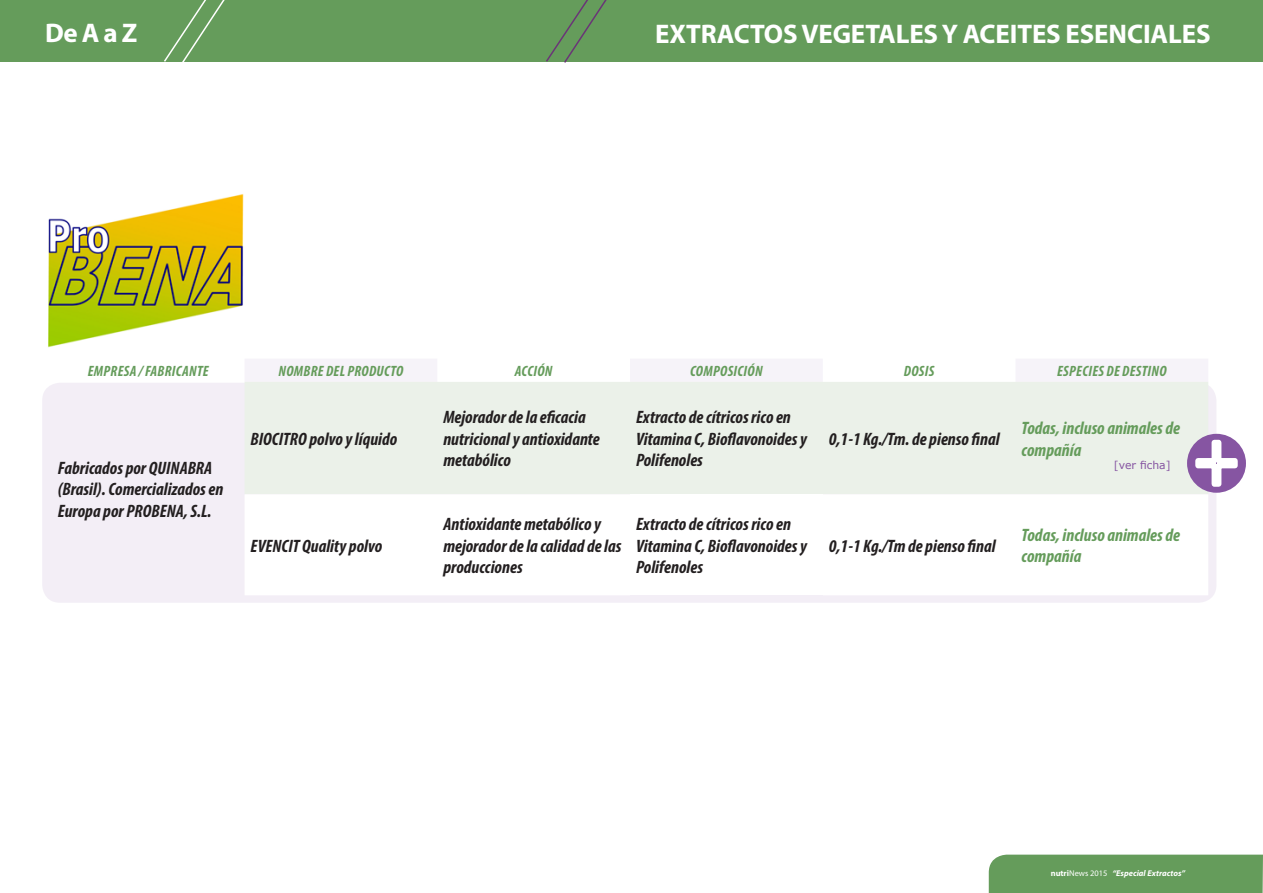
<style>
.page{position:relative;width:1263px;height:893px;background:#fff}
.page>*{position:absolute;margin:0;border:0;box-sizing:border-box;transform-origin:0 0}
.t1{font:700 27px "Myriad Pro";letter-spacing:-.005em;color:#fff}
.t2{font:italic 700 condensed 18px/21.6px "Myriad Pro";letter-spacing:-.01em;color:#231f20}
.t3{font:italic 700 condensed 18px/21.6px "Myriad Pro";color:#659c5b}
.t4{font:italic 700 condensed 15px "Myriad Pro";letter-spacing:.02em;color:#659c5b}
.t5{font:10.8px "MS Reference Sans Serif";color:#8655a2}
.t6{font:italic 700 8.4px "Myriad Pro";color:#fff}
.s1{font-style:normal}
.s2{font-weight:400;font-style:normal}
</style>
<div class="page">
<div style="left:0;top:0;width:1263px;height:62px;background:#659c5b"></div>
<svg style="left:546px;top:0;width:61px;height:63px"></svg>
<svg style="left:164px;top:0;width:61px;height:62px"></svg>
<div style="left:989px;top:855px;width:274px;height:38px;background:#659c5b"></div>
<div style="left:42px;top:383px;width:1174px;height:220px;background:#eee8f3;border-radius:18px"></div>
<svg style="left:245px;top:359px;width:963px;height:23px"></svg>
<div style="left:245px;top:382px;width:963px;height:110px;background:#ebf1e9"></div>
<div style="left:245px;top:494px;width:963px;height:101px;background:#fff"></div>
<div style="left:630px;top:494px;width:193px;height:101px;background:#fff"></div>
<img style="left:48px;top:194px;width:196px;height:154px">
<div style="left:1187px;top:434px;width:59px;height:59px;background:#8655a2;border-radius:50%"></div>
<svg style="left:1193px;top:437px;width:47px;height:53px"></svg>
<h1 class="t1" style="left:45px;top:15px;width:94px">DE A A Z</h1>
<h1 class="t1" style="left:655px;top:16px;width:557px">EXTRACTOS VEGETALES Y ACEITES ESENCIALES</h1>
<p class="t4" style="left:88px;top:361px;width:122px">Empresa / Fabricante</p>
<p class="t4" style="left:278px;top:361px;width:126px">Nombre del Producto</p>
<p class="t4" style="left:515px;top:361px;width:39px">Acción</p>
<p class="t4" style="left:690px;top:361px;width:74px">Composición</p>
<p class="t4" style="left:904px;top:361px;width:32px">Dosis</p>
<p class="t4" style="left:1057px;top:361px;width:111px">Especies de destino</p>
<p class="t2" style="left:58px;top:457px;width:167px">Fabricados por QUINABRA<br>(Brasil). Comercializados en<br>Europa por PROB</p>
<p class="t2" style="left:160px;top:500px;width:53px">ENA, S.L.</p>
<p class="t2" style="left:251px;top:428px;width:9px">BIOCITRO</p>
<p class="t2" style="left:309px;top:428px;width:90px">polvo y líquido</p>
<p class="t2" style="left:251px;top:534px;width:30px">EVENCIT</p>
<p class="t2" style="left:302px;top:534px;width:82px">Quality polvo</p>
<p class="t2" style="left:443px;top:406px;width:158px">Mejorador de la eficacia nutricional y antioxidante metabólico</p>
<p class="t2" style="left:636px;top:406px;width:172px">Extracto de cítricos rico en<br>Vitamina C, Bioflavonoides y<br>Polifenoles</p>
<p class="t2" style="left:443px;top:513px;width:180px">Antioxidante metabólico y mejorador de la calidad de las producciones</p>
<p class="t2" style="left:636px;top:513px;width:172px">Extracto de cítricos rico en<br>Vitamina C, Bioflavonoides y<br>Polifenoles</p>
<p class="t2" style="left:829px;top:428px;width:173px">0,1-1 Kg./Tm. de pienso final</p>
<p class="t3" style="left:1021px;top:417px;width:160px">Todas, incluso animales de compañía</p>
<p class="t5" style="left:1114px;top:458px;width:58px">[ver ficha]</p>
<p class="t2" style="left:829px;top:534px;width:169px">0,1-1 Kg./Tm de pienso final</p>
<p class="t3" style="left:1021px;top:524px;width:160px">Todas, incluso animales de compañía</p>
<p class="t6" style="left:1051px;top:868px;width:136px"><span class="s1">NUTRI</span><span class="s2">News 2015</span> “Especial Extractos”</p>
</div>
